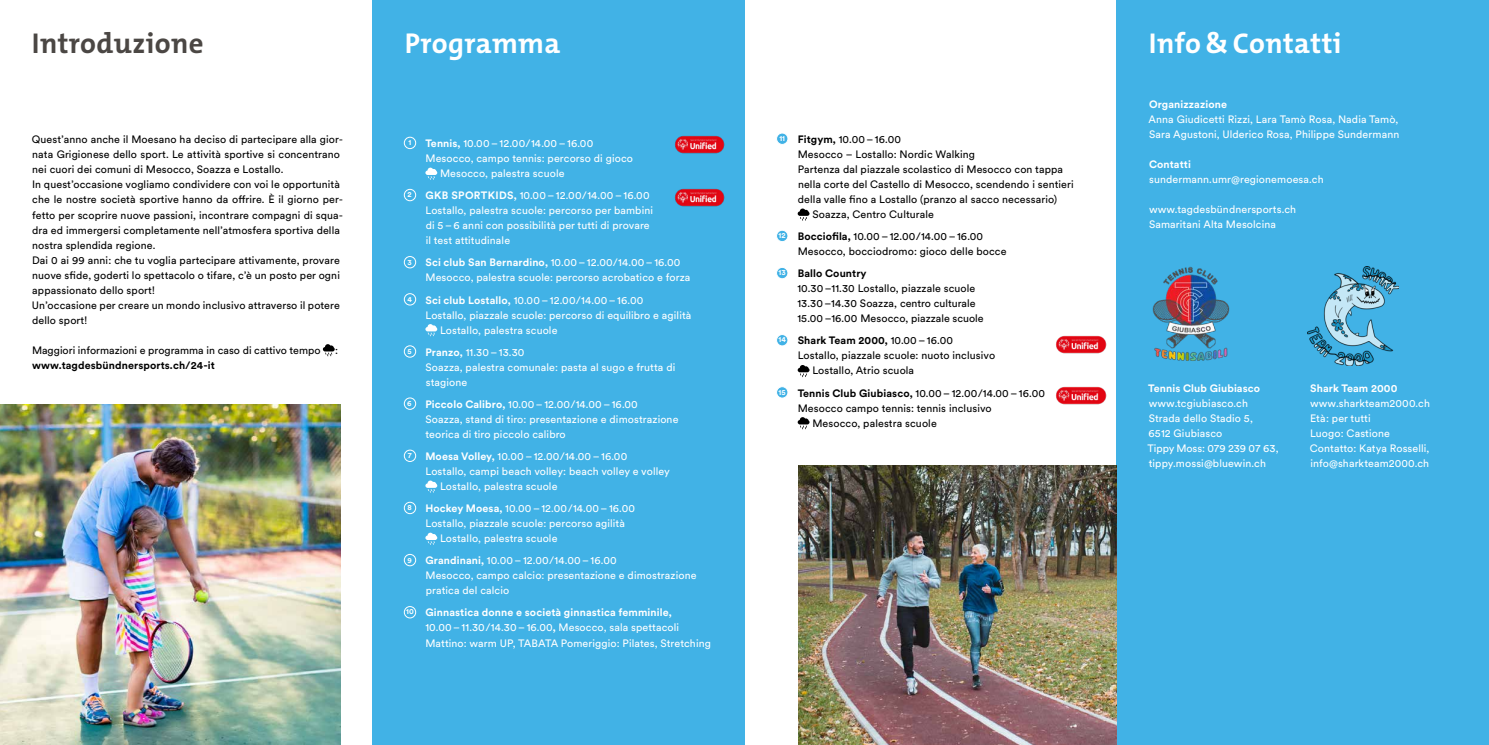
<style>
.page{position:relative;width:1489px;height:745px;background:#fff}
.page>*{position:absolute;margin:0;border:0;box-sizing:border-box;transform-origin:0 0}
.t1{font:700 28.75px "The Mix B W7";letter-spacing:.015em;color:#fff}
.t2{font:700 28.75px "The Mix B W7";letter-spacing:.015em;color:#4b4744}
.t3{font:10.62px/15px "Circular XX";letter-spacing:.01em;color:#fff}
.t4{font:10.62px/15px "Circular XX";letter-spacing:.01em;color:#000}
.t5{font:700 10.62px "Circular XX";letter-spacing:.01em;color:#000}
.t6{font:700 10.62px "Circular XX";letter-spacing:.01em;color:#fff}
.t7{font:700 7.5px "Circular XX";color:#fff}
.s1{font-weight:700}
.s2{font-weight:400}
</style>
<div class="page">
<div style="left:372px;top:0;width:372px;height:744px;background:#41b2e6"></div>
<div style="left:1116px;top:0;width:372px;height:744px;background:#41b2e6"></div>
<svg style="left:323px;top:344px;width:12px;height:12px"></svg>
<div style="left:404px;top:137px;width:12px;height:12px;border:1px solid #fff;border-radius:50%"></div>
<svg style="left:425px;top:167px;width:12px;height:13px"></svg>
<div style="left:404px;top:189px;width:12px;height:12px;border:1px solid #fff;border-radius:50%"></div>
<div style="left:404px;top:256px;width:12px;height:12px;border:1px solid #fff;border-radius:50%"></div>
<div style="left:404px;top:293px;width:12px;height:12px;border:1px solid #fff;border-radius:50%"></div>
<svg style="left:425px;top:324px;width:12px;height:12px"></svg>
<div style="left:404px;top:345px;width:12px;height:12px;border:1px solid #fff;border-radius:50%"></div>
<div style="left:404px;top:397px;width:12px;height:12px;border:1px solid #fff;border-radius:50%"></div>
<div style="left:404px;top:449px;width:12px;height:12px;border:1px solid #fff;border-radius:50%"></div>
<svg style="left:425px;top:480px;width:12px;height:12px"></svg>
<div style="left:404px;top:501px;width:12px;height:12px;border:1px solid #fff;border-radius:50%"></div>
<svg style="left:425px;top:532px;width:12px;height:12px"></svg>
<div style="left:404px;top:554px;width:12px;height:11px;border:1px solid #fff;border-radius:50%"></div>
<div style="left:404px;top:606px;width:12px;height:11px;border:1px solid #fff;border-radius:50%"></div>
<div style="left:776px;top:133px;width:12px;height:11px;background:#41b2e6;border-radius:50%"></div>
<div style="left:776px;top:133px;width:12px;height:11px;border:1px solid #fff;border-radius:50%"></div>
<svg style="left:797px;top:208px;width:12px;height:12px"></svg>
<div style="left:776px;top:230px;width:12px;height:11px;background:#41b2e6;border-radius:50%"></div>
<div style="left:776px;top:230px;width:12px;height:11px;border:1px solid #fff;border-radius:50%"></div>
<div style="left:776px;top:267px;width:12px;height:11px;background:#41b2e6;border-radius:50%"></div>
<div style="left:776px;top:267px;width:12px;height:12px;border:1px solid #fff;border-radius:50%"></div>
<div style="left:776px;top:334px;width:12px;height:12px;background:#41b2e6;border-radius:50%"></div>
<div style="left:776px;top:334px;width:12px;height:12px;border:1px solid #fff;border-radius:50%"></div>
<svg style="left:797px;top:365px;width:12px;height:12px"></svg>
<div style="left:776px;top:386px;width:12px;height:12px;background:#41b2e6;border-radius:50%"></div>
<div style="left:776px;top:386px;width:12px;height:12px;border:1px solid #fff;border-radius:50%"></div>
<svg style="left:797px;top:417px;width:12px;height:12px"></svg>
<img style="left:798px;top:465px;width:318px;height:279px">
<img style="left:0;top:404px;width:340px;height:340px">
<img style="left:1152px;top:266px;width:78px;height:95px">
<img style="left:1307px;top:267px;width:91px;height:98px">
<img style="left:675px;top:135px;width:49px;height:18px">
<img style="left:675px;top:188px;width:49px;height:18px">
<img style="left:1056px;top:386px;width:50px;height:18px">
<img style="left:1056px;top:335px;width:50px;height:18px">
<h1 class="t2" style="left:32px;top:25px;width:173px">Introduzione</h1>
<p class="t4" style="left:32px;top:132px;width:313px">Quest’anno anche il Moesano ha deciso di partecipare alla gior&shy;nata Grigionese dello sport. Le attività sportive si concentrano nei cuori dei comuni di Mesocco, Soazza e Lostallo.<br>In quest’occasione vogliamo condividere con voi le opportunità che le nostre società sportive hanno da offrire. È il giorno per&shy;fetto per scoprire nuove passioni, incontrare compagni di squa&shy;dra ed immergersi completamente nell’atmosfera sportiva della nostra splendida regione.<br>Dai 0 ai 99 anni: che tu voglia partecipare attivamente, provare nuove sfide, goderti lo spettacolo o tifare, c’è un posto per ogni appassionato dello sport!<br>Un’occasione per creare un mondo inclusivo attraverso il potere dello sport!</p>
<p class="t4" style="left:32px;top:342px;width:290px">Maggiori informazioni e programma in caso di cattivo tempo</p>
<p class="t4" style="left:335px;top:342px;width:4px">:</p>
<p class="t5" style="left:32px;top:357px;width:184px">www.tagdesbündnersports.ch/24-it</p>
<h1 class="t1" style="left:405px;top:25px;width:157px">Programma</h1>
<p class="t7" style="left:408px;top:137px;width:4px">1</p>
<p class="t3" style="left:425px;top:135px;width:169px"><span class="s1">Tennis,</span> 10.00–12.00/14.00–16.00</p>
<p class="t3" style="left:425px;top:150px;width:209px">Mesocco, campo tennis: percorso di gioco</p>
<p class="t3" style="left:440px;top:165px;width:126px">Mesocco, palestra scuole</p>
<p class="t7" style="left:407px;top:189px;width:6px">2</p>
<p class="t3" style="left:425px;top:187px;width:229px"><span class="s1">GKB SPORTKIDS,</span> 10.00–12.00/14.00–16.00<br>Lostallo, palestra scuole: percorso per bambini di 5–6 anni con possibilità per tutti di provare il test attitudinale</p>
<p class="t7" style="left:407px;top:257px;width:6px">3</p>
<p class="t3" style="left:425px;top:254px;width:266px"><span class="s1">Sci club San Bernardino,</span> 10.00–12.00/14.00–16.00<br>Mesocco, palestra scuole: percorso acrobatico e forza</p>
<p class="t7" style="left:407px;top:294px;width:6px">4</p>
<p class="t3" style="left:425px;top:292px;width:219px"><span class="s1">Sci club Lostallo,</span> 10.00–12.00/14.00–16.00</p>
<p class="t3" style="left:425px;top:307px;width:267px">Lostallo, piazzale scuole: percorso di equilibro e agilità</p>
<p class="t3" style="left:440px;top:322px;width:119px">Lostallo, palestra scuole</p>
<p class="t7" style="left:407px;top:346px;width:6px">5</p>
<p class="t3" style="left:425px;top:344px;width:251px"><span class="s1">Pranzo,</span> 11.30–13.30<br>Soazza, palestra comunale: pasta al sugo e frutta di stagione</p>
<p class="t7" style="left:407px;top:398px;width:6px">6</p>
<p class="t3" style="left:425px;top:396px;width:254px"><span class="s1">Piccolo Calibro,</span> 10.00–12.00/14.00–16.00<br>Soazza, stand di tiro: presentazione e dimostrazione teorica di tiro piccolo calibro</p>
<p class="t7" style="left:408px;top:450px;width:5px">7</p>
<p class="t3" style="left:425px;top:448px;width:203px"><span class="s1">Moesa Volley,</span> 10.00–12.00/14.00–16.00</p>
<p class="t3" style="left:425px;top:463px;width:246px">Lostallo, campi beach volley: beach volley e volley</p>
<p class="t3" style="left:440px;top:478px;width:119px">Lostallo, palestra scuole</p>
<p class="t7" style="left:407px;top:502px;width:6px">8</p>
<p class="t3" style="left:425px;top:500px;width:211px"><span class="s1">Hockey Moesa,</span> 10.00–12.00/14.00–16.00</p>
<p class="t3" style="left:425px;top:515px;width:201px">Lostallo, piazzale scuole: percorso agilità</p>
<p class="t3" style="left:440px;top:530px;width:119px">Lostallo, palestra scuole</p>
<p class="t7" style="left:407px;top:554px;width:6px">9</p>
<p class="t3" style="left:425px;top:552px;width:272px"><span class="s1">Grandinani,</span> 10.00–12.00/14.00–16.00<br>Mesocco, campo calcio: presentazione e dimostrazione pratica del calcio</p>
<p class="t3" style="left:425px;top:604px;width:287px;text-indent:-19px"><sup>10</sup> <span class="s1">Ginnastica donne e società ginnastica femminile,<br></span>10.00–11.30/14.30–16.00<span class="s1">,</span> Mesocco, sala spettacoli<br>Mattino: warm UP, TABATA Pomeriggio: Pilates, Stretching</p>
<p class="t4" style="left:779px;top:131px;width:123px"><sup>11</sup> <span class="s1">Fitgym,</span> 10.00–16.00</p>
<p class="t4" style="left:797px;top:146px;width:179px">Mesocco – Lostallo: Nordic Walking</p>
<p class="t4" style="left:797px;top:161px;width:267px">Partenza dal piazzale scolastico di Mesocco con tappa</p>
<p class="t4" style="left:798px;top:176px;width:277px">nella corte del Castello di Mesocco, scendendo i sentieri</p>
<p class="t4" style="left:798px;top:191px;width:261px">della valle fino a Lostallo (pranzo al sacco necessario)</p>
<p class="t4" style="left:812px;top:206px;width:123px">Soazza, Centro Culturale</p>
<p class="t4" style="left:797px;top:228px;width:210px;text-indent:-19px"><sup>12</sup> <span class="s1">Bocciofila,</span> 10.00–12.00/14.00–16.00<br>Mesocco, bocciodromo: gioco delle bocce</p>
<p class="t4" style="left:797px;top:265px;width:188px;text-indent:-19px"><sup>13</sup> <span class="s1">Ballo Country<br></span>10.30–11.30 Lostallo, piazzale scuole 13.30–14.30 Soazza, centro culturale 15.00–16.00 Mesocco, piazzale scuole</p>
<p class="t5" style="left:778px;top:333px;width:176px"><sup>14</sup> Shark Team 2000, <span class="s2">10.00–16.00</span></p>
<p class="t4" style="left:797px;top:347px;width:199px">Lostallo, piazzale scuole: nuoto inclusivo</p>
<p class="t4" style="left:812px;top:362px;width:103px">Lostallo, Atrio scuola</p>
<p class="t4" style="left:778px;top:384px;width:268px"><sup>15</sup> <span class="s1">Tennis Club Giubiasco,</span> 10.00–12.00/14.00–16.00</p>
<p class="t4" style="left:797px;top:399px;width:195px">Mesocco campo tennis: tennis inclusivo</p>
<p class="t4" style="left:812px;top:414px;width:126px">Mesocco, palestra scuole</p>
<h1 class="t1" style="left:1148px;top:25px;width:194px">Info &amp; Contatti</h1>
<p class="t6" style="left:1148px;top:97px;width:80px">Organizzazione</p>
<p class="t3" style="left:1148px;top:111px;width:252px">Anna Giudicetti Rizzi, Lara Tamò Rosa, Nadia Tamò,<br>Sara Agustoni, Ulderico Rosa, Philippe Sundermann</p>
<p class="t6" style="left:1148px;top:157px;width:43px">Contatti</p>
<p class="t3" style="left:1148px;top:171px;width:176px">sundermann.umr@regionemoesa.ch</p>
<p class="t3" style="left:1148px;top:201px;width:149px">www.tagdesbündnersports.ch<br>Samaritani Alta Mesolcina</p>
<p class="t6" style="left:1148px;top:380px;width:113px">Tennis Club Giubiasco</p>
<p class="t3" style="left:1147px;top:395px;width:132px">www.tcgiubiasco.ch<br>Strada dello Stadio 5,<br>6512 Giubiasco<br>Tippy Moss: 079 239 07 63, tippy.mossi@bluewin.ch</p>
<p class="t6" style="left:1310px;top:380px;width:89px">Shark Team 2000</p>
<p class="t3" style="left:1309px;top:395px;width:121px">www.sharkteam2000.ch<br>Età: per tutti<br>Luogo: Castione<br>Contatto: Katya Rosselli, info@sharkteam2000.ch</p>
</div>
